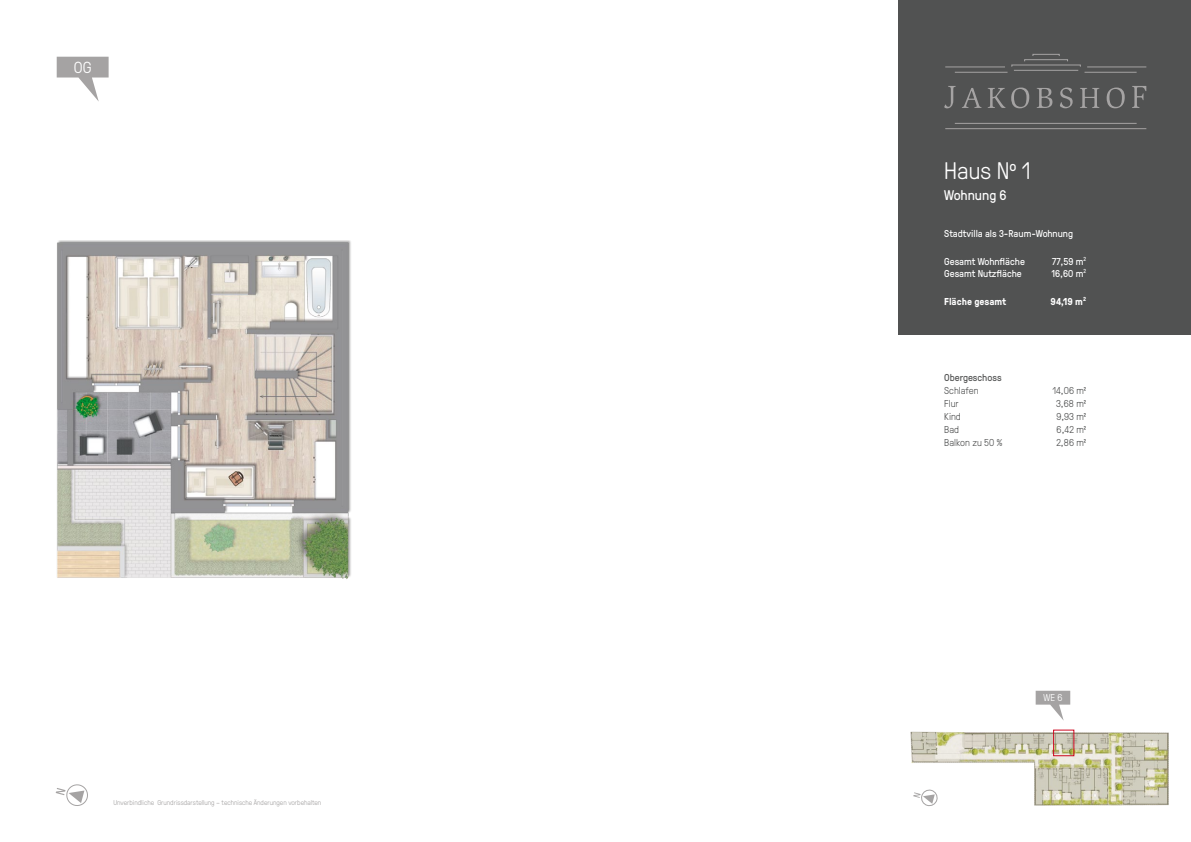
<style>
.page{position:relative;width:1191px;height:842px;background:#fff}
.page>*{position:absolute;margin:0;border:0;box-sizing:border-box;transform-origin:0 0}
.t1{font:300 24px "GT Pressura";color:#fff}
.t2{font:300 16px "GT Pressura";color:#fff}
.t3{font:14px "GT Pressura";color:#fff}
.t4{font:10px "GT Pressura";color:#fff}
.t5{font:300 10px "GT Pressura";color:#515252}
.t6{font:700 10px "GT Pressura";color:#fff}
.t7{font:10px "GT Pressura";color:#515252}
.t8{font:300 10px "GT Pressura";color:#fff}
.t9{font:300 7px "GT Pressura";color:#a5a3a3}
</style>
<div class="page">
<img style="left:910px;top:732px;width:258px;height:73px">
<svg style="left:57px;top:57px;width:52px;height:44px"></svg>
<div style="left:899px;top:0;width:292px;height:334px;background:#515252"></div>
<svg style="left:1035px;top:691px;width:35px;height:30px"></svg>
<svg style="left:944px;top:86px;width:202px;height:22px"></svg>
<hr style="left:945px;top:128px;width:201px;height:1px;background:#a5a3a3">
<hr style="left:954px;top:123px;width:182px;height:1px;background:#a5a3a3">
<hr style="left:1087px;top:66px;width:59px;height:1px;background:#a5a3a3">
<hr style="left:1084px;top:72px;width:52px;height:1px;background:#a5a3a3">
<hr style="left:945px;top:66px;width:60px;height:1px;background:#a5a3a3">
<hr style="left:954px;top:72px;width:53px;height:1px;background:#a5a3a3">
<hr style="left:1014px;top:70px;width:64px;height:1px;background:#a5a3a3">
<div style="left:1024px;top:59px;width:44px;height:3px;border:1px solid #a5a3a3"></div>
<div style="left:1011px;top:65px;width:69px;height:2px;border:1px solid #a5a3a3"></div>
<div style="left:1032px;top:54px;width:27px;height:3px;border:1px solid #a5a3a3"></div>
<div style="left:1053px;top:730px;width:21px;height:26px;border:1px solid #cd071e"></div>
<svg style="left:913px;top:788px;width:25px;height:18px"></svg>
<img style="left:57px;top:241px;width:294px;height:338px">
<svg style="left:56px;top:784px;width:32px;height:22px"></svg>
<h2 class="t2" style="left:74px;top:56px;width:19px">OG</h2>
<p class="t9" style="left:113px;top:798px;width:209px">Unverbindliche Grundrissdarstellung – technische Änderungen vorbehalten</p>
<h1 class="t1" style="left:944px;top:153px;width:88px">Haus N<sup>o</sup> 1</h1>
<h3 class="t3" style="left:944px;top:185px;width:64px">Wohnung 6</h3>
<p class="t4" style="left:944px;top:226px;width:130px">Stadtvilla als 3-Raum-Wohnung</p>
<p class="t4" style="left:944px;top:254px;width:82px">Gesamt Wohnfläche</p>
<p class="t4" style="left:1052px;top:254px;width:35px">77,59 m<sup>2</sup></p>
<p class="t4" style="left:944px;top:266px;width:79px">Gesamt Nutzfläche</p>
<p class="t4" style="left:1051px;top:266px;width:36px">16,60 m<sup>2</sup></p>
<p class="t6" style="left:944px;top:294px;width:63px">Fläche gesamt</p>
<p class="t6" style="left:1050px;top:294px;width:37px">94,19 m<sup>2</sup></p>
<p class="t7" style="left:944px;top:371px;width:59px">Obergeschoss</p>
<p class="t5" style="left:944px;top:384px;width:36px">Schlafen</p>
<p class="t5" style="left:1052px;top:384px;width:35px">14,06 m²</p>
<p class="t5" style="left:944px;top:397px;width:16px">Flur</p>
<p class="t5" style="left:1056px;top:397px;width:31px">3,68 m²</p>
<p class="t5" style="left:944px;top:410px;width:18px">Kind</p>
<p class="t5" style="left:1056px;top:410px;width:31px">9,93 m²</p>
<p class="t5" style="left:944px;top:423px;width:16px">Bad</p>
<p class="t5" style="left:1056px;top:423px;width:31px">6,42 m²</p>
<p class="t5" style="left:944px;top:436px;width:60px">Balkon zu 50 %</p>
<p class="t5" style="left:1056px;top:436px;width:31px">2,86 m²</p>
<p class="t8" style="left:1043px;top:690px;width:20px">WE 6</p>
</div>
